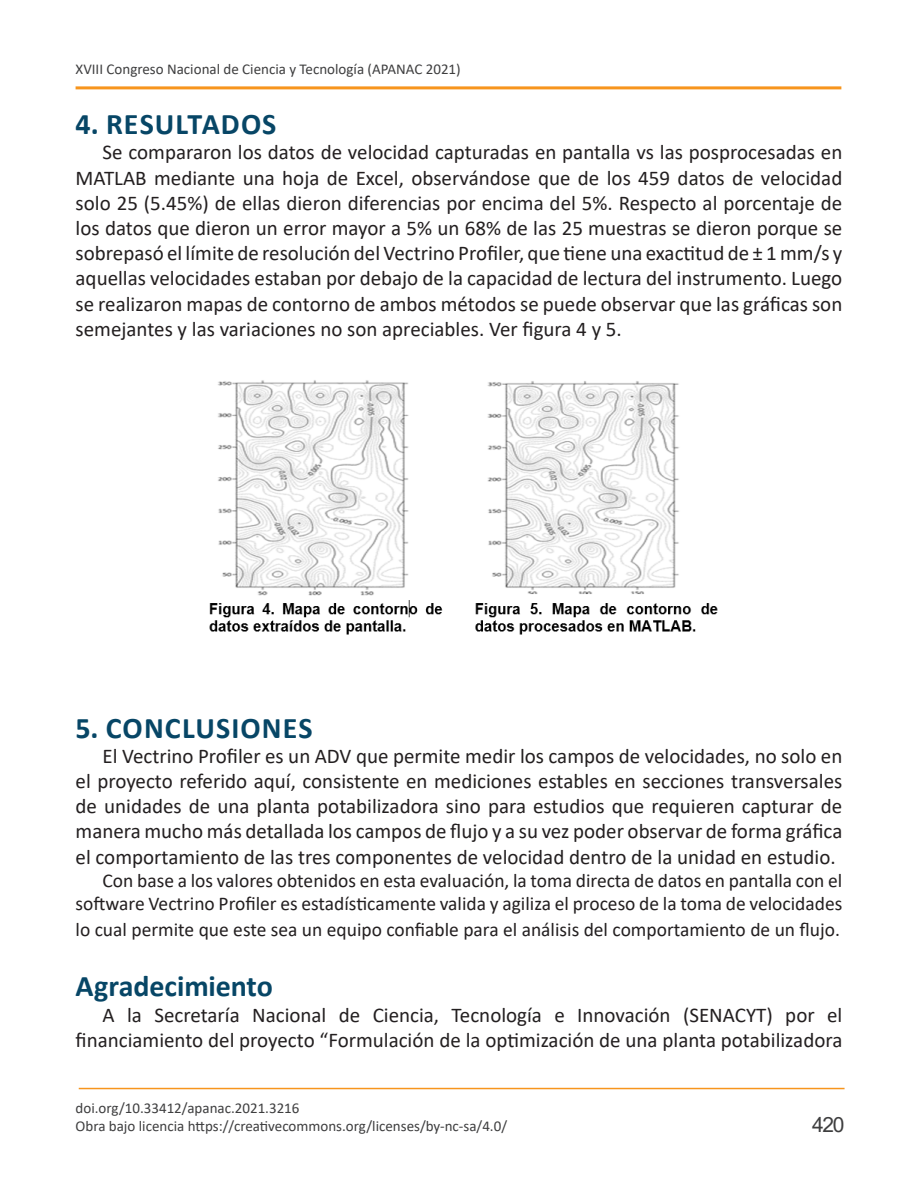
<style>
.page{position:relative;width:918px;height:1188px;background:#fff}
.page>*{position:absolute;margin:0;border:0;box-sizing:border-box;transform-origin:0 0}
.titulo_sub{font:700 30px "Calibri";letter-spacing:.035em;color:#074666}
.titulo_sub_referenci{font:700 30px "Calibri";letter-spacing:-.005em;color:#074666}
.datos_portada_justif{font:21px/25.2px "Calibri";color:#231f20;text-align:justify}
.t1{font:21px "Arial";color:#3e3e3f}
.datos_portada_justif-2{font:19.5px/23.4px "Calibri";color:#231f20;text-align:right}
.t2{font:15px/17.4px "Calibri";color:#3e3e3f}
</style>
<div class="page">
<hr style="left:79px;top:1088px;width:766px;height:1px;background:#f7951d">
<hr style="left:76px;top:86px;width:765px;height:3px;background:#f7951d">
<img style="left:209px;top:380px;width:509px;height:255px">
<p class="t2" style="left:76px;top:60px;width:387px">XVIII Congreso Nacional de Ciencia y Tecnología (APANAC 2021)</p>
<p class="titulo_sub" style="left:76px;top:103px;width:202px">4. RESULTADOS</p>
<p class="datos_portada_justif" style="left:76px;top:139px;width:768px;text-indent:27px">Se compararon los datos de velocidad capturadas en pantalla vs las posprocesadas en MATLAB mediante una hoja de Excel, observándose que de los 459 datos de velocidad solo 25 (5.45%) de ellas dieron diferencias por encima del 5%. Respecto al porcentaje de los datos que dieron un error mayor a 5% un 68% de las 25 muestras se dieron porque se sobrepasó el límite de resolución del Vectrino Profiler, que tiene una exactitud de ± 1 mm/s y aquellas velocidades estaban por debajo de la capacidad de lectura del instrumento. Luego se realizaron mapas de contorno de ambos métodos se puede observar que las gráficas son semejantes y las variaciones no son apreciables. Ver figura 4 y 5.</p>
<p class="titulo_sub" style="left:76px;top:706px;width:239px">5. CONCLUSIONES</p>
<p class="datos_portada_justif" style="left:76px;top:743px;width:768px;text-indent:27px">El Vectrino Profiler es un ADV que permite medir los campos de velocidades, no solo en el proyecto referido aquí, consistente en mediciones estables en secciones transversales de unidades de una planta potabilizadora sino para estudios que requieren capturar de manera mucho más detallada los campos de flujo y a su vez poder observar de forma gráfica el comportamiento de las tres componentes de velocidad dentro de la unidad en estudio.</p>
<p class="datos_portada_justif-2" style="left:76px;top:868px;width:768px">Con base a los valores obtenidos en esta evaluación, la toma directa de datos en pantalla con el software Vectrino Profiler es estadísticamente valida y agiliza el proceso de la toma de velocidades</p>
<p class="datos_portada_justif-2" style="left:76px;top:917px;width:766px">lo cual permite que este sea un equipo confiable para el análisis del comportamiento de un flujo.</p>
<p class="titulo_sub_referenci" style="left:76px;top:965px;width:199px">Agradecimiento</p>
<p class="datos_portada_justif" style="left:76px;top:1001px;width:768px;text-align:right">A la Secretaría Nacional de Ciencia, Tecnología e Innovación (SENACYT) por el financiamiento del proyecto “Formulación de la optimización de una planta potabilizadora</p>
<p class="t2" style="left:76px;top:1099px;width:433px">doi.org/10.33412/apanac.2021.3216<br>Obra bajo licencia https://creativecommons.org/licenses/by-nc-sa/4.0/</p>
<p class="t1" style="left:812px;top:1110px;width:34px">420</p>
</div>
